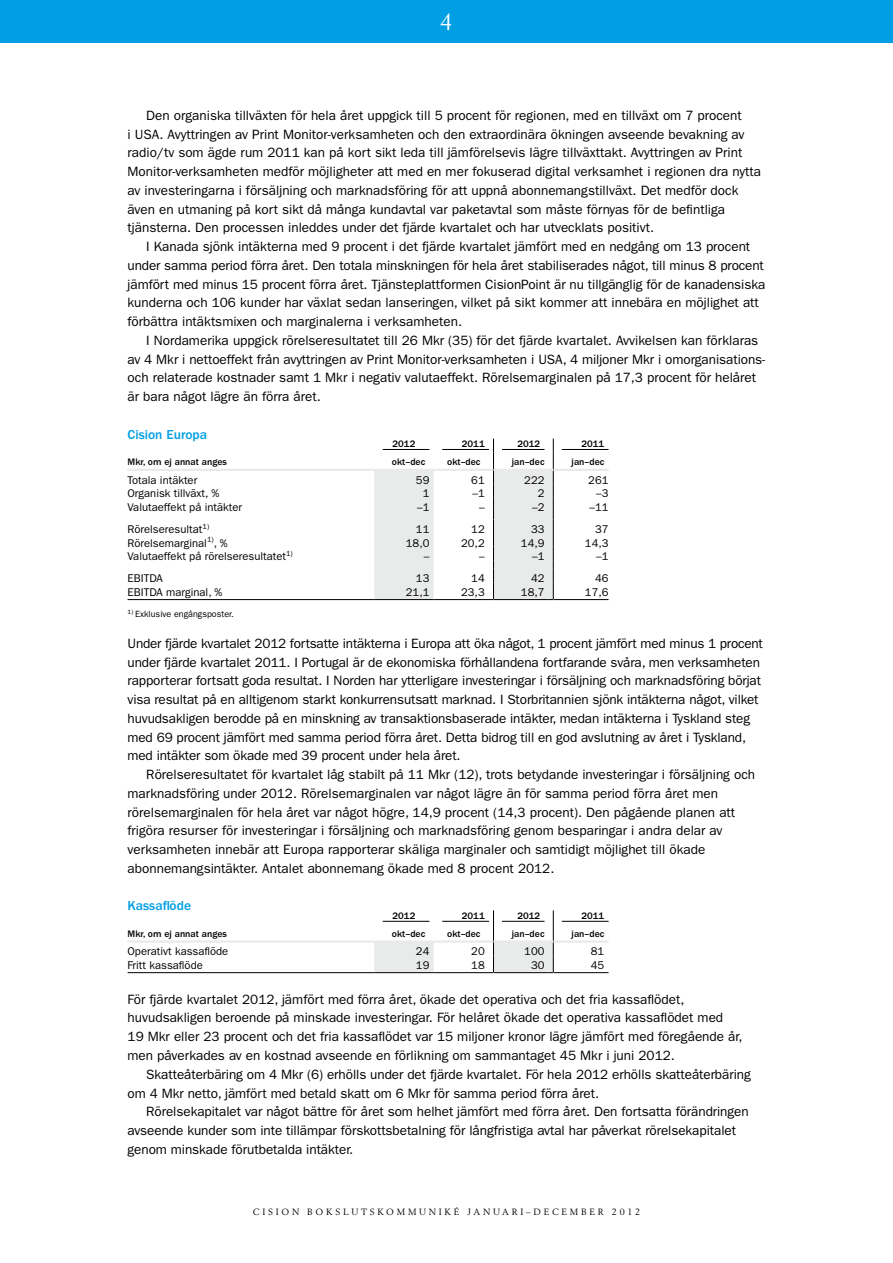
<style>
.page{position:relative;width:893px;height:1263px;background:#fff}
.page>*{position:absolute;margin:0;border:0;box-sizing:border-box;transform-origin:0 0}
.t1{font:22.5px "Berling LT Std";color:#fff}
.t2{font:13.5px/18.8px "ITC Franklin Gothic Std";color:#000}
.t3{font:500 13.5px "ITC Franklin Gothic Std";color:#009fe3}
.t4{font:11.25px "ITC Franklin Gothic Std";color:#000}
.t5{font:500 9.75px "ITC Franklin Gothic Std";color:#000}
.t6{font:9px "Berling LT Std";letter-spacing:.3em;color:#000}
.t7{font:9px "ITC Franklin Gothic Std";color:#000}
</style>
<div class="page">
<div style="left:0;top:0;width:893px;height:43px;background:#009fe3"></div>
<hr style="left:562px;top:449px;width:47px;height:1px;background:#000">
<hr style="left:128px;top:469px;width:246px;height:2px;background:#e9eaea">
<hr style="left:553px;top:469px;width:56px;height:2px;background:#e9eaea">
<hr style="left:128px;top:599px;width:246px;height:1px;background:#000">
<svg style="left:374px;top:439px;width:180px;height:161px"></svg>
<hr style="left:553px;top:599px;width:56px;height:1px;background:#000">
<hr style="left:562px;top:921px;width:47px;height:1px;background:#000">
<hr style="left:128px;top:940px;width:246px;height:3px;background:#e9eaea">
<hr style="left:553px;top:940px;width:56px;height:3px;background:#e9eaea">
<hr style="left:128px;top:972px;width:246px;height:1px;background:#000">
<svg style="left:374px;top:910px;width:180px;height:63px"></svg>
<hr style="left:553px;top:972px;width:56px;height:1px;background:#000">
<h1 class="t1" style="left:440px;top:9px;width:14px">4</h1>
<p class="t2" style="left:128px;top:106px;width:635px;text-indent:19px">Den organiska tillväxten för hela året uppgick till 5 procent för regionen, med en tillväxt om 7 procent<br>i USA. Avyttringen av Print Monitor-verksamheten och den extraordinära ökningen avseende bevakning av radio/tv som ägde rum 2011 kan på kort sikt leda till jämförelsevis lägre tillväxttakt. Avyttringen av Print Monitor-verksamheten medför möjligheter att med en mer fokuserad digital verksamhet i regionen dra nytta av investeringarna i försäljning och marknadsföring för att uppnå abonnemangstillväxt. Det medför dock även en utmaning på kort sikt då många kundavtal var paketavtal som måste förnyas för de befintliga tjänsterna. Den processen inleddes under det fjärde kvartalet och har utvecklats positivt.</p>
<p class="t2" style="left:128px;top:237px;width:639px;text-indent:19px">I Kanada sjönk intäkterna med 9 procent i det fjärde kvartalet jämfört med en nedgång om 13 procent under samma period förra året. Den totala minskningen för hela året stabiliserades något, till minus 8 procent jämfört med minus 15 procent förra året. Tjänsteplattformen CisionPoint är nu tillgänglig för de kanadensiska kunderna och 106 kunder har växlat sedan lanseringen, vilket på sikt kommer att innebära en möjlighet att förbättra intäktsmixen och marginalerna i verksamheten.</p>
<p class="t2" style="left:128px;top:331px;width:639px;text-indent:19px">I Nordamerika uppgick rörelseresultatet till 26 Mkr (35) för det fjärde kvartalet. Avvikelsen kan förklaras av 4 Mkr i nettoeffekt från avyttringen av Print Monitor-verksamheten i USA, 4 miljoner Mkr i omorganisations&shy;och relaterade kostnader samt 1 Mkr i negativ valutaeffekt. Rörelsemarginalen på 17,3 procent för helåret är bara något lägre än förra året.</p>
<p class="t3" style="left:128px;top:427px;width:81px">Cision Europa</p>
<p class="t5" style="left:392px;top:438px;width:24px">2012</p>
<p class="t5" style="left:462px;top:438px;width:24px">2011</p>
<p class="t5" style="left:517px;top:438px;width:24px">2012</p>
<p class="t5" style="left:581px;top:438px;width:24px">2011</p>
<p class="t5" style="left:128px;top:456px;width:101px">Mkr, om ej annat anges</p>
<p class="t5" style="left:392px;top:456px;width:35px">okt–dec</p>
<p class="t5" style="left:447px;top:456px;width:35px">okt–dec</p>
<p class="t5" style="left:512px;top:456px;width:34px">jan–dec</p>
<p class="t5" style="left:572px;top:456px;width:34px">jan–dec</p>
<p class="t4" style="left:128px;top:473px;width:71px">Totala intäkter</p>
<p class="t4" style="left:416px;top:473px;width:15px">59</p>
<p class="t4" style="left:471px;top:473px;width:15px">61</p>
<p class="t4" style="left:524px;top:473px;width:22px">222</p>
<p class="t4" style="left:588px;top:473px;width:22px">261</p>
<p class="t4" style="left:128px;top:487px;width:93px">Organisk tillväxt, %</p>
<p class="t4" style="left:423px;top:487px;width:8px">1</p>
<p class="t4" style="left:472px;top:487px;width:14px">–1</p>
<p class="t4" style="left:538px;top:487px;width:8px">2</p>
<p class="t4" style="left:596px;top:487px;width:14px">–3</p>
<p class="t4" style="left:128px;top:501px;width:116px">Valutaeffekt på intäkter</p>
<p class="t4" style="left:417px;top:501px;width:14px">–1</p>
<p class="t4" style="left:479px;top:501px;width:7px">–</p>
<p class="t4" style="left:532px;top:501px;width:14px">–2</p>
<p class="t4" style="left:589px;top:501px;width:21px">–11</p>
<p class="t4" style="left:128px;top:523px;width:83px">Rörelseresultat<sup>1)</sup></p>
<p class="t4" style="left:416px;top:523px;width:15px">11</p>
<p class="t4" style="left:471px;top:523px;width:15px">12</p>
<p class="t4" style="left:531px;top:523px;width:15px">33</p>
<p class="t4" style="left:595px;top:523px;width:15px">37</p>
<p class="t4" style="left:128px;top:536px;width:102px">Rörelsemarginal<sup>1)</sup>, %</p>
<p class="t4" style="left:406px;top:536px;width:25px">18,0</p>
<p class="t4" style="left:461px;top:536px;width:25px">20,2</p>
<p class="t4" style="left:521px;top:536px;width:25px">14,9</p>
<p class="t4" style="left:585px;top:536px;width:25px">14,3</p>
<p class="t4" style="left:128px;top:550px;width:167px">Valutaeffekt på rörelseresultatet<sup>1)</sup></p>
<p class="t4" style="left:424px;top:550px;width:7px">–</p>
<p class="t4" style="left:479px;top:550px;width:7px">–</p>
<p class="t4" style="left:532px;top:550px;width:14px">–1</p>
<p class="t4" style="left:596px;top:550px;width:14px">–1</p>
<p class="t4" style="left:128px;top:572px;width:37px">EBITDA</p>
<p class="t4" style="left:416px;top:572px;width:15px">13</p>
<p class="t4" style="left:471px;top:572px;width:15px">14</p>
<p class="t4" style="left:531px;top:572px;width:15px">42</p>
<p class="t4" style="left:595px;top:572px;width:15px">46</p>
<p class="t4" style="left:128px;top:586px;width:96px">EBITDA marginal, %</p>
<p class="t4" style="left:406px;top:586px;width:25px">21,1</p>
<p class="t4" style="left:461px;top:586px;width:25px">23,3</p>
<p class="t4" style="left:521px;top:586px;width:25px">18,7</p>
<p class="t4" style="left:585px;top:586px;width:25px">17,6</p>
<p class="t7" style="left:128px;top:609px;width:108px"><sup>1)</sup> Exklusive engångsposter.</p>
<p class="t2" style="left:128px;top:634px;width:637px">Under fjärde kvartalet 2012 fortsatte intäkterna i Europa att öka något, 1 procent jämfört med minus 1 procent under fjärde kvartalet 2011. I Portugal är de ekonomiska förhållandena fortfarande svåra, men verksamheten rapporterar fortsatt goda resultat. I Norden har ytterligare investeringar i försäljning och marknadsföring börjat visa resultat på en alltigenom starkt konkurrensutsatt marknad. I Storbritannien sjönk intäkterna något, vilket huvudsakligen berodde på en minskning av transaktionsbaserade intäkter, medan intäkterna i Tyskland steg med 69 procent jämfört med samma period förra året. Detta bidrog till en god avslutning av året i Tyskland, med intäkter som ökade med 39 procent under hela året.</p>
<p class="t2" style="left:128px;top:765px;width:629px;text-indent:19px">Rörelseresultatet för kvartalet låg stabilt på 11 Mkr (12), trots betydande investeringar i försäljning och marknadsföring under 2012. Rörelsemarginalen var något lägre än för samma period förra året men rörelsemarginalen för hela året var något högre, 14,9 procent (14,3 procent). Den pågående planen att frigöra resurser för investeringar i försäljning och marknadsföring genom besparingar i andra delar av verksamheten innebär att Europa rapporterar skäliga marginaler och samtidigt möjlighet till ökade abonnemangsintäkter. Antalet abonnemang ökade med 8 procent 2012.</p>
<p class="t3" style="left:128px;top:898px;width:65px">Kassaflöde</p>
<p class="t5" style="left:392px;top:910px;width:24px">2012</p>
<p class="t5" style="left:462px;top:910px;width:24px">2011</p>
<p class="t5" style="left:517px;top:910px;width:24px">2012</p>
<p class="t5" style="left:581px;top:910px;width:24px">2011</p>
<p class="t5" style="left:128px;top:928px;width:101px">Mkr, om ej annat anges</p>
<p class="t5" style="left:392px;top:928px;width:35px">okt–dec</p>
<p class="t5" style="left:447px;top:928px;width:35px">okt–dec</p>
<p class="t5" style="left:512px;top:928px;width:34px">jan–dec</p>
<p class="t5" style="left:572px;top:928px;width:34px">jan–dec</p>
<p class="t4" style="left:128px;top:945px;width:102px">Operativt kassaflöde</p>
<p class="t4" style="left:416px;top:945px;width:15px">24</p>
<p class="t4" style="left:471px;top:945px;width:15px">20</p>
<p class="t4" style="left:524px;top:945px;width:22px">100</p>
<p class="t4" style="left:591px;top:945px;width:15px">81</p>
<p class="t4" style="left:128px;top:959px;width:77px">Fritt kassaflöde</p>
<p class="t4" style="left:416px;top:959px;width:15px">19</p>
<p class="t4" style="left:471px;top:959px;width:15px">18</p>
<p class="t4" style="left:531px;top:959px;width:15px">30</p>
<p class="t4" style="left:591px;top:959px;width:15px">45</p>
<p class="t2" style="left:128px;top:990px;width:616px">För fjärde kvartalet 2012, jämfört med förra året, ökade det operativa och det fria kassaflödet, huvudsakligen beroende på minskade investeringar. För helåret ökade det operativa kassaflödet med 19 Mkr eller 23 procent och det fria kassaflödet var 15 miljoner kronor lägre jämfört med föregående år, men påverkades av en kostnad avseende en förlikning om sammantaget 45 Mkr i juni 2012.</p>
<p class="t2" style="left:128px;top:1065px;width:625px;text-indent:19px">Skatteåterbäring om 4 Mkr (6) erhölls under det fjärde kvartalet. För hela 2012 erhölls skatteåterbäring om 4 Mkr netto, jämfört med betald skatt om 6 Mkr för samma period förra året.</p>
<p class="t2" style="left:128px;top:1102px;width:623px;text-indent:19px">Rörelsekapitalet var något bättre för året som helhet jämfört med förra året. Den fortsatta förändringen avseende kunder som inte tillämpar förskottsbetalning för långfristiga avtal har påverkat rörelsekapitalet genom minskade förutbetalda intäkter.</p>
<p class="t6" style="left:253px;top:1206px;width:389px">CISION BOKSLUTSKOMMUNIKÉ JANUARI–DECEMBER 2012</p>
</div>
